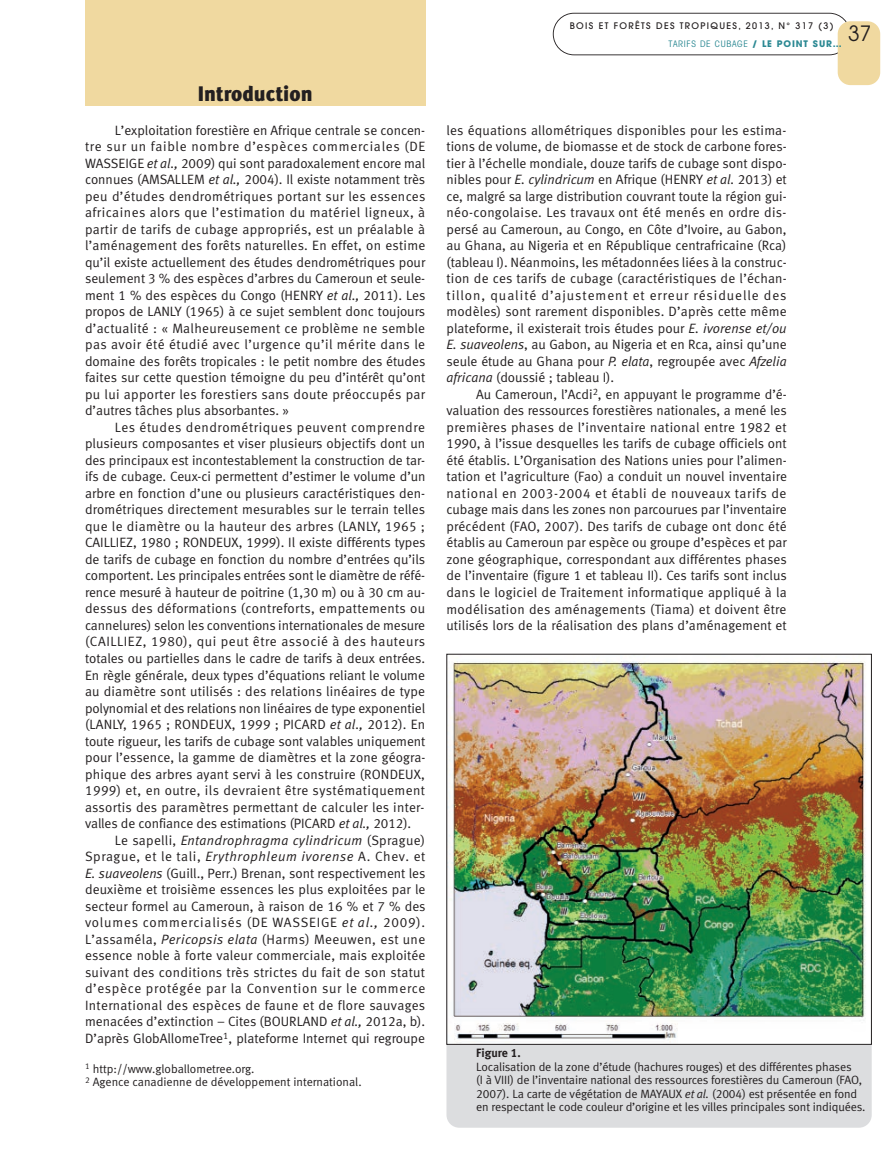
<style>
.page{position:relative;width:893px;height:1149px;background:#fff}
.page>*{position:absolute;margin:0;border:0;box-sizing:border-box;transform-origin:0 0}
.t1{font:21px "Meta Black LF";color:#231f20}
.t2{font:21px "Avant Garde";color:#231f20}
.t3{font:13.5px/16.5px "Meta Normal LF";color:#231f20;text-align:justify}
.t4{font:12px/13.5px "Meta Normal LF";letter-spacing:-.01em;color:#231f20}
.t5{font:12px "Meta Bold LF";color:#231f20}
.t6{font:500 9px "Avant Garde";letter-spacing:.15em;color:#231f20}
.t7{font:condensed 9px "Avant Garde";letter-spacing:.08em;color:#2c8993}
.s1{font-style:italic}
.s2{font-weight:700;font-stretch:normal}
</style>
<div class="page">
<div style="left:85px;top:0;width:340px;height:106px;background:#f0d9a0"></div>
<div style="left:446px;top:660px;width:426px;height:467px;background:#dcdddf;border-radius:13px"></div>
<svg style="left:553px;top:13px;width:294px;height:42px"></svg>
<div style="left:838px;top:21px;width:42px;height:64px;background:#f0d9a0;border-radius:13px"></div>
<img style="left:448px;top:659px;width:422px;height:383px">
<h1 class="t1" style="left:198px;top:86px;width:116px">Introduction</h1>
<p class="t3" style="left:85px;top:123px;width:342px;text-indent:30px">L’exploitation forestière en Afrique centrale se concen&shy;tre sur un faible nombre d’espèces commerciales (DE WASSEIGE <span class="s1">et al.,</span> 2009) qui sont paradoxalement encore mal connues (AMSALLEM <span class="s1">et al.,</span> 2004). Il existe notamment très peu d’études dendrométriques portant sur les essences africaines alors que l’estimation du matériel ligneux, à partir de tarifs de cubage appropriés, est un préalable à l’aménagement des forêts naturelles. En effet, on estime qu’il existe actuellement des études dendrométriques pour seulement 3 % des espèces d’arbres du Cameroun et seule&shy;ment 1 % des espèces du Congo (HENRY <span class="s1">et al.,</span> 2011). Les propos de LANLY (1965) à ce sujet semblent donc toujours d’actualité : « Malheureusement ce problème ne semble pas avoir été étudié avec l’urgence qu’il mérite dans le domaine des forêts tropicales : le petit nombre des études faites sur cette question témoigne du peu d’intérêt qu’ont pu lui apporter les forestiers sans doute préoccupés par d’autres tâches plus absorbantes. »</p>
<p class="t3" style="left:85px;top:420px;width:342px;text-indent:30px">Les études dendrométriques peuvent comprendre plusieurs composantes et viser plusieurs objectifs dont un des principaux est incontestablement la construction de tar&shy;ifs de cubage. Ceux-ci permettent d’estimer le volume d’un arbre en fonction d’une ou plusieurs caractéristiques den&shy;drométriques directement mesurables sur le terrain telles que le diamètre ou la hauteur des arbres (LANLY, 1965 ; CAILLIEZ, 1980 ; RONDEUX, 1999). Il existe différents types de tarifs de cubage en fonction du nombre d’entrées qu’ils comportent. Les principales entrées sont le diamètre de réfé&shy;rence mesuré à hauteur de poitrine (1,30 m) ou à 30 cm au&shy;dessus des déformations (contreforts, empattements ou cannelures) selon les conventions internationales de mesure (CAILLIEZ, 1980), qui peut être associé à des hauteurs totales ou partielles dans le cadre de tarifs à deux entrées.<br>En règle générale, deux types d’équations reliant le volume au diamètre sont utilisés : des relations linéaires de type polynomial et des relations non linéaires de type exponentiel (LANLY, 1965 ; RONDEUX, 1999 ; PICARD <span class="s1">et al.,</span> 2012). En toute rigueur, les tarifs de cubage sont valables uniquement pour l’essence, la gamme de diamètres et la zone géogra&shy;phique des arbres ayant servi à les construire (RONDEUX, 1999) et, en outre, ils devraient être systématiquement assortis des paramètres permettant de calculer les inter&shy;valles de confiance des estimations (PICARD <span class="s1">et al.,</span> 2012).</p>
<p class="t3" style="left:85px;top:832px;width:342px;text-indent:30px">Le sapelli, <span class="s1">Entandrophragma cylindricum</span> (Sprague)<br>Sprague, et le tali, <span class="s1">Erythrophleum ivorense</span> A. Chev. et <span class="s1">E. suaveolens</span> (Guill., Perr.) Brenan, sont respectivement les deuxième et troisième essences les plus exploitées par le secteur formel au Cameroun, à raison de 16 % et 7 % des volumes commercialisés (DE WASSEIGE <span class="s1">et al.,</span> 2009).<br>L’assaméla, <span class="s1">Pericopsis elata</span> (Harms) Meeuwen, est une essence noble à forte valeur commerciale, mais exploitée suivant des conditions très strictes du fait de son statut d’espèce protégée par la Convention sur le commerce International des espèces de faune et de flore sauvages menacées d’extinction – Cites (BOURLAND <span class="s1">et al.,</span> 2012a, b).<br>D’après GlobAllomeTree<sup>1</sup>, plateforme Internet qui regroupe</p>
<p class="t4" style="left:85px;top:1062px;width:278px"><sup>1</sup> http://www.globallometree.org.<br><sup>2</sup> Agence canadienne de développement international.</p>
<p class="t6" style="left:570px;top:23px;width:265px">BOIS ET FORÊTS DES TROPIQUES, 2013, N° 317 (3)</p>
<h1 class="t2" style="left:848px;top:26px;width:25px">37</h1>
<p class="t7" style="left:669px;top:41px;width:175px">TARIFS DE CUBAGE <span class="s2">/ LE POINT SUR…</span></p>
<p class="t3" style="left:446px;top:123px;width:342px">les équations allométriques disponibles pour les estima&shy;tions de volume, de biomasse et de stock de carbone fores&shy;tier à l’échelle mondiale, douze tarifs de cubage sont dispo&shy;nibles pour <span class="s1">E. cylindricum</span> en Afrique (HENRY <span class="s1">et al.</span> 2013) et ce, malgré sa large distribution couvrant toute la région gui&shy;néo-congolaise. Les travaux ont été menés en ordre dis&shy;persé au Cameroun, au Congo, en Côte d’Ivoire, au Gabon, au Ghana, au Nigeria et en République centrafricaine (Rca) (tableau I). Néanmoins, les métadonnées liées à la construc&shy;tion de ces tarifs de cubage (caractéristiques de l’échan&shy;tillon, qualité d’ajustement et erreur résiduelle des modèles) sont rarement disponibles. D’après cette même plateforme, il existerait trois études pour <span class="s1">E. ivorense et/ou E. suaveolens</span>, au Gabon, au Nigeria et en Rca, ainsi qu’une seule étude au Ghana pour <span class="s1">P. elata</span>, regroupée avec <span class="s1">Afzelia africana</span> (doussié ; tableau I).</p>
<p class="t3" style="left:446px;top:387px;width:342px;text-indent:30px">Au Cameroun, l’Acdi<sup>2</sup>, en appuyant le programme d’é&shy;valuation des ressources forestières nationales, a mené les premières phases de l’inventaire national entre 1982 et 1990, à l’issue desquelles les tarifs de cubage officiels ont été établis. L’Organisation des Nations unies pour l’alimen&shy;tation et l’agriculture (Fao) a conduit un nouvel inventaire national en 2003-2004 et établi de nouveaux tarifs de cubage mais dans les zones non parcourues par l’inventaire précédent (FAO, 2007). Des tarifs de cubage ont donc été établis au Cameroun par espèce ou groupe d’espèces et par zone géographique, correspondant aux différentes phases de l’inventaire (figure 1 et tableau II). Ces tarifs sont inclus dans le logiciel de Traitement informatique appliqué à la modélisation des aménagements (Tiama) et doivent être utilisés lors de la réalisation des plans d’aménagement et</p>
<p class="t5" style="left:476px;top:1048px;width:46px">Figure 1.</p>
<p class="t4" style="left:476px;top:1060px;width:391px">Localisation de la zone d’étude (hachures rouges) et des différentes phases<br>(I à VIII) de l’inventaire national des ressources forestières du Cameroun (FAO, 2007). La carte de végétation de MAYAUX <span class="s1">et al.</span> (2004) est présentée en fond en respectant le code couleur d’origine et les villes principales sont indiquées.</p>
</div>
